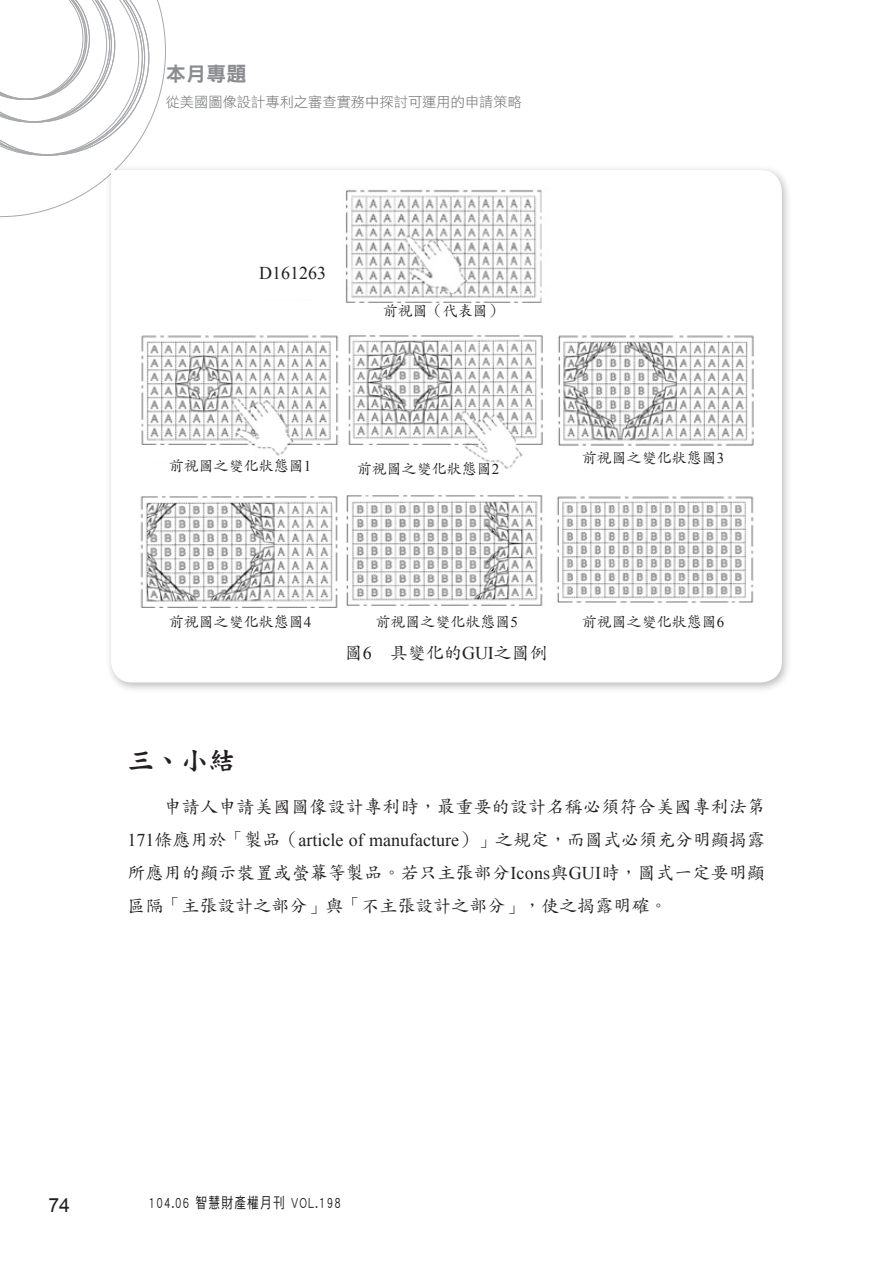
<style>
.page{position:relative;width:893px;height:1263px;background:#fff}
.page>*{position:absolute;margin:0;border:0;box-sizing:border-box;transform-origin:0 0}
.t1{font:27px "DF Kai Shu Std W9";color:#231f20}
.t2{font:20.25px "DF Hei Std W9";color:#8a8c8f}
.t3{font:19.5px "Arial";color:#231f20}
.t4{font:18px/33px "DF Kai Shu Std W5";color:#231f20;text-align:justify}
.t5{font:18px "Times New Roman";color:#231f20}
.t6{font:15px "DF Kai Shu Std W5";color:#231f20}
.t7{font:15px "DF Hei Std W5";letter-spacing:.1em;color:#231f20;scale:.78 1}
.t8{font:14.25px "DF Hei Std W3";color:#6c6d70}
.s1{font-family:"Times New Roman"}
</style>
<div class="page">
<svg style="left:0;top:0;width:166px;height:217px"></svg>
<div style="left:105px;top:164px;width:687px;height:529px;background:#231f20;opacity:.3"></div>
<svg style="left:111px;top:170px;width:671px;height:512px"></svg>
<img style="left:136px;top:181px;width:621px;height:122px">
<img style="left:136px;top:332px;width:621px;height:138px">
<img style="left:136px;top:493px;width:621px;height:115px">
<div style="left:139px;top:446px;width:116px;height:16px;background:#fff"></div>
<div style="left:342px;top:453px;width:126px;height:16px;background:#fff"></div>
<div style="left:587px;top:446px;width:132px;height:23px;background:#fff"></div>
<div style="left:248px;top:275px;width:82px;height:24px;background:#fff"></div>
<div style="left:572px;top:605px;width:175px;height:7px;background:#fff"></div>
<p class="t2" style="left:166px;top:63px;width:82px">本月專題</p>
<p class="t8" style="left:166px;top:94px;width:358px">從美國圖像設計專利之審查實務中探討可運用的申請策略</p>
<p class="t5" style="left:259px;top:261px;width:68px">D161263</p>
<p class="t6" style="left:383px;top:302px;width:121px">前視圖（代表圖）</p>
<p class="t6" style="left:169px;top:458px;width:144px">前視圖之變化狀態圖<span class="s1">1</span></p>
<p class="t6" style="left:357px;top:461px;width:144px">前視圖之變化狀態圖<span class="s1">2</span></p>
<p class="t6" style="left:582px;top:449px;width:144px">前視圖之變化狀態圖<span class="s1">3</span></p>
<p class="t6" style="left:169px;top:613px;width:144px">前視圖之變化狀態圖<span class="s1">4</span></p>
<p class="t6" style="left:375px;top:613px;width:144px">前視圖之變化狀態圖<span class="s1">5</span></p>
<p class="t4" style="left:345px;top:635px;width:204px">圖<span class="s1">6</span> 具變化的<span class="s1">GUI</span>之圖例</p>
<p class="t6" style="left:582px;top:613px;width:144px">前視圖之變化狀態圖<span class="s1">6</span></p>
<h1 class="t1" style="left:128px;top:746px;width:109px">三、小結</h1>
<p class="t4" style="left:127px;top:789px;width:639px;text-indent:36px">申請人申請美國圖像設計專利時，最重要的設計名稱必須符合美國專利法第<span class="s1">171</span>條應用於「製品（<span class="s1">article of manufacture</span>）」之規定，而圖式必須充分明顯揭露所應用的顯示裝置或螢幕等製品。若只主張部分<span class="s1">Icons</span>與<span class="s1">GUI</span>時，圖式一定要明顯區隔「主張設計之部分」與「不主張設計之部分」，使之揭露明確。</p>
<p class="t3" style="left:48px;top:1192px;width:23px">74</p>
<p class="t7" style="left:149px;top:1194px;width:248px">104.06 智慧財產權月刊 VOL.198</p>
</div>
